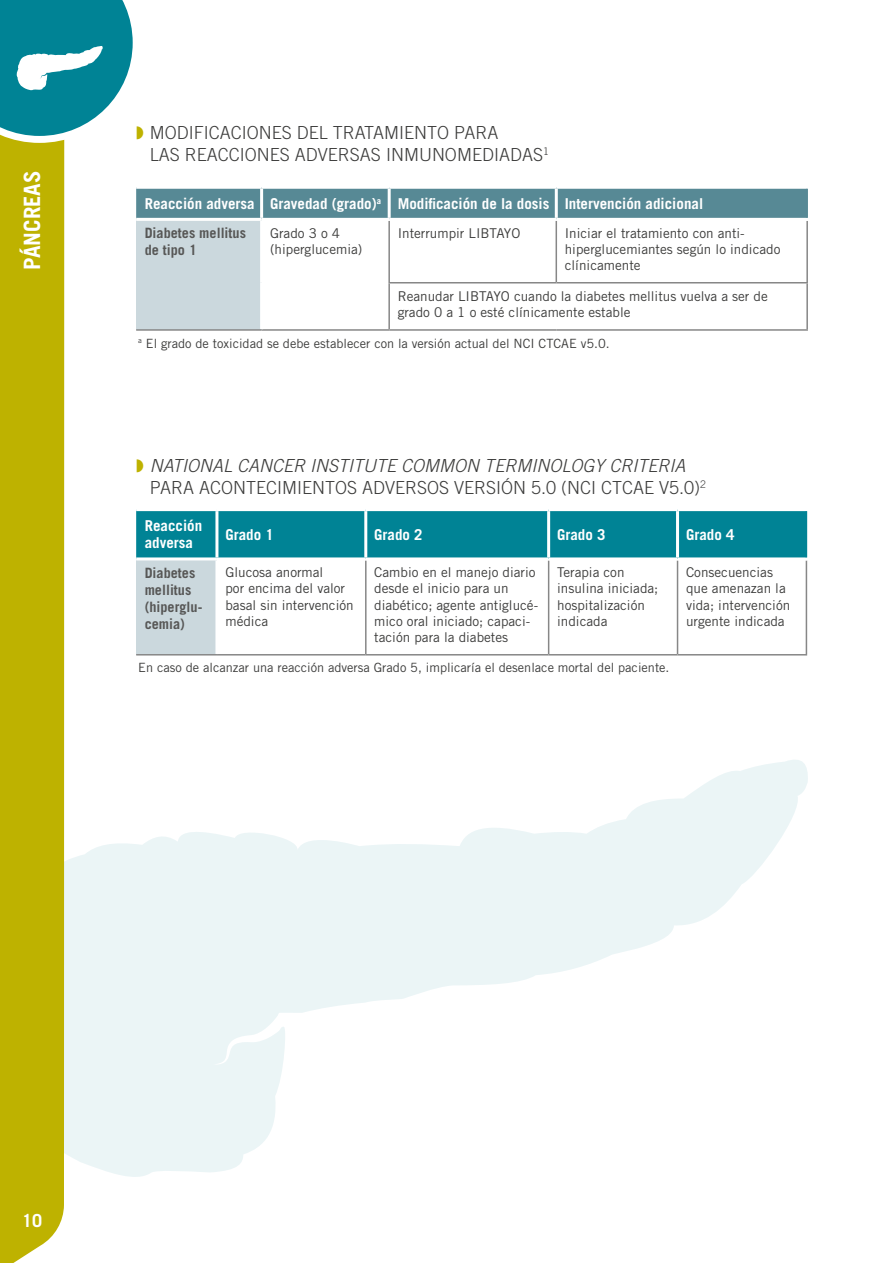
<style>
.page{position:relative;width:893px;height:1263px;background:#fff}
.page>*{position:absolute;margin:0;border:0;box-sizing:border-box;transform-origin:0 0}
.t1{font:700 22.5px "Trade Gothic LT Std";color:#fff}
.t2{font:300 18px/21.6px "Trade Gothic LT Std";color:#3c3c3b}
.t3{font:700 18px "Trade Gothic LT Std";color:#fff}
.t4{font:700 15px/17.2px "Trade Gothic LT Std";color:#fff}
.t5{font:700 14.25px/17.1px "Trade Gothic LT Std";color:#575756}
.t6{font:13.5px/16.2px "Trade Gothic LT Std";color:#3c3c3b}
.t7{font:12.75px "Trade Gothic LT Std";color:#3c3c3b}
.s1{color:#beb200}
.s2{font-style:italic}
</style>
<div class="page">
<svg style="left:64px;top:755px;width:744px;height:422px"></svg>
<div style="left:0;top:143px;width:64px;height:1120px;background:#beb200"></div>
<svg style="left:0;top:0;width:133px;height:143px"></svg>
<div style="left:136px;top:511px;width:670px;height:46px;background:#008395"></div>
<div style="left:136px;top:559px;width:81px;height:96px;background:#cbd8dd"></div>
<hr style="left:365px;top:560px;width:2px;height:94px;background:#878787">
<hr style="left:548px;top:560px;width:1px;height:94px;background:#878787">
<hr style="left:677px;top:560px;width:1px;height:94px;background:#878787">
<hr style="left:217px;top:654px;width:149px;height:1px;background:#878787">
<hr style="left:806px;top:560px;width:1px;height:94px;background:#878787">
<hr style="left:366px;top:654px;width:183px;height:1px;background:#878787">
<hr style="left:549px;top:654px;width:128px;height:1px;background:#878787">
<hr style="left:677px;top:654px;width:130px;height:1px;background:#878787">
<hr style="left:215px;top:560px;width:3px;height:94px;background:#fff">
<hr style="left:136px;top:654px;width:81px;height:1px;background:#878787">
<hr style="left:215px;top:511px;width:3px;height:46px;background:#fff">
<hr style="left:364px;top:511px;width:3px;height:46px;background:#fff">
<hr style="left:547px;top:511px;width:3px;height:46px;background:#fff">
<hr style="left:676px;top:511px;width:3px;height:46px;background:#fff">
<hr style="left:136px;top:557px;width:81px;height:3px;background:#fff">
<hr style="left:806px;top:511px;width:1px;height:46px;background:#008395">
<div style="left:136px;top:189px;width:670px;height:29px;background:#578995"></div>
<div style="left:136px;top:219px;width:126px;height:111px;background:#cbd8dd"></div>
<hr style="left:388px;top:221px;width:2px;height:61px;background:#878787">
<hr style="left:388px;top:283px;width:2px;height:46px;background:#878787">
<hr style="left:556px;top:221px;width:1px;height:61px;background:#878787">
<hr style="left:388px;top:282px;width:168px;height:1px;background:#878787">
<hr style="left:556px;top:282px;width:252px;height:1px;background:#878787">
<hr style="left:262px;top:329px;width:127px;height:2px;background:#878787">
<hr style="left:389px;top:329px;width:167px;height:2px;background:#878787">
<hr style="left:556px;top:329px;width:252px;height:2px;background:#878787">
<hr style="left:806px;top:221px;width:2px;height:61px;background:#878787">
<hr style="left:806px;top:283px;width:2px;height:46px;background:#878787">
<hr style="left:260px;top:189px;width:3px;height:29px;background:#fff">
<hr style="left:388px;top:189px;width:3px;height:29px;background:#fff">
<hr style="left:555px;top:189px;width:3px;height:29px;background:#fff">
<hr style="left:806px;top:189px;width:2px;height:29px;background:#578995">
<hr style="left:136px;top:218px;width:126px;height:3px;background:#fff">
<hr style="left:260px;top:221px;width:3px;height:62px;background:#fff">
<hr style="left:260px;top:283px;width:3px;height:46px;background:#fff">
<hr style="left:136px;top:329px;width:126px;height:2px;background:#878787">
<h1 class="t1" style="left:18px;top:270px;width:101px;rotate:-90deg">PÁNCREAS</h1>
<h2 class="t2" style="left:150px;top:122px;width:400px;text-indent:-14px"><span class="s1">◗</span> MODIFICACIONES DEL TRATAMIENTO PARA<br>LAS REACCIONES ADVERSAS INMUNOMEDIADAS<sup>1</sup></h2>
<p class="t4" style="left:145px;top:194px;width:560px">Reacción adversa Gravedad (grado)<sup>a</sup> Modificación de la dosis Intervención adicional</p>
<p class="t5" style="left:145px;top:224px;width:103px">Diabetes mellitus de tipo 1</p>
<p class="t6" style="left:270px;top:224px;width:94px">Grado 3 o 4 (hiperglucemia)</p>
<p class="t6" style="left:398px;top:224px;width:124px">Interrumpir LIBTAYO</p>
<p class="t6" style="left:565px;top:224px;width:217px">Iniciar el tratamiento con anti&shy;hiperglucemiantes según lo indicado clínicamente</p>
<p class="t6" style="left:398px;top:288px;width:372px">Reanudar LIBTAYO cuando la diabetes mellitus vuelva a ser de grado 0 a 1 o esté clínicamente estable</p>
<p class="t7" style="left:138px;top:335px;width:473px"><sup>a</sup> El grado de toxicidad se debe establecer con la versión actual del NCI CTCAE v5.0.</p>
<h2 class="t2" style="left:150px;top:455px;width:558px;text-indent:-14px"><span class="s1">◗</span> <span class="s2">NATIONAL CANCER INSTITUTE COMMON TERMINOLOGY CRITERIA<br></span>PARA ACONTECIMIENTOS ADVERSOS VERSIÓN 5.0 (NCI CTCAE V5.0)<sup>2</sup></h2>
<p class="t4" style="left:145px;top:517px;width:59px">Reacción adversa</p>
<p class="t4" style="left:225px;top:525px;width:50px">Grado 1</p>
<p class="t4" style="left:374px;top:525px;width:50px">Grado 2</p>
<p class="t4" style="left:557px;top:525px;width:50px">Grado 3</p>
<p class="t4" style="left:686px;top:525px;width:50px">Grado 4</p>
<p class="t5" style="left:145px;top:564px;width:59px">Diabetes mellitus (hiperglu&shy;cemia)</p>
<p class="t6" style="left:225px;top:564px;width:130px">Glucosa anormal<br>por encima del valor basal sin intervención médica</p>
<p class="t6" style="left:374px;top:564px;width:165px">Cambio en el manejo diario desde el inicio para un diabético; agente antiglucé&shy;mico oral iniciado; capaci&shy;tación para la diabetes</p>
<p class="t6" style="left:557px;top:564px;width:103px">Terapia con insulina iniciada; hospitalización indicada</p>
<p class="t6" style="left:686px;top:564px;width:106px">Consecuencias que amenazan la vida; intervención urgente indicada</p>
<p class="t7" style="left:138px;top:660px;width:533px">En caso de alcanzar una reacción adversa Grado 5, implicaría el desenlace mortal del paciente.</p>
<h2 class="t3" style="left:22px;top:1209px;width:22px">10</h2>
</div>
